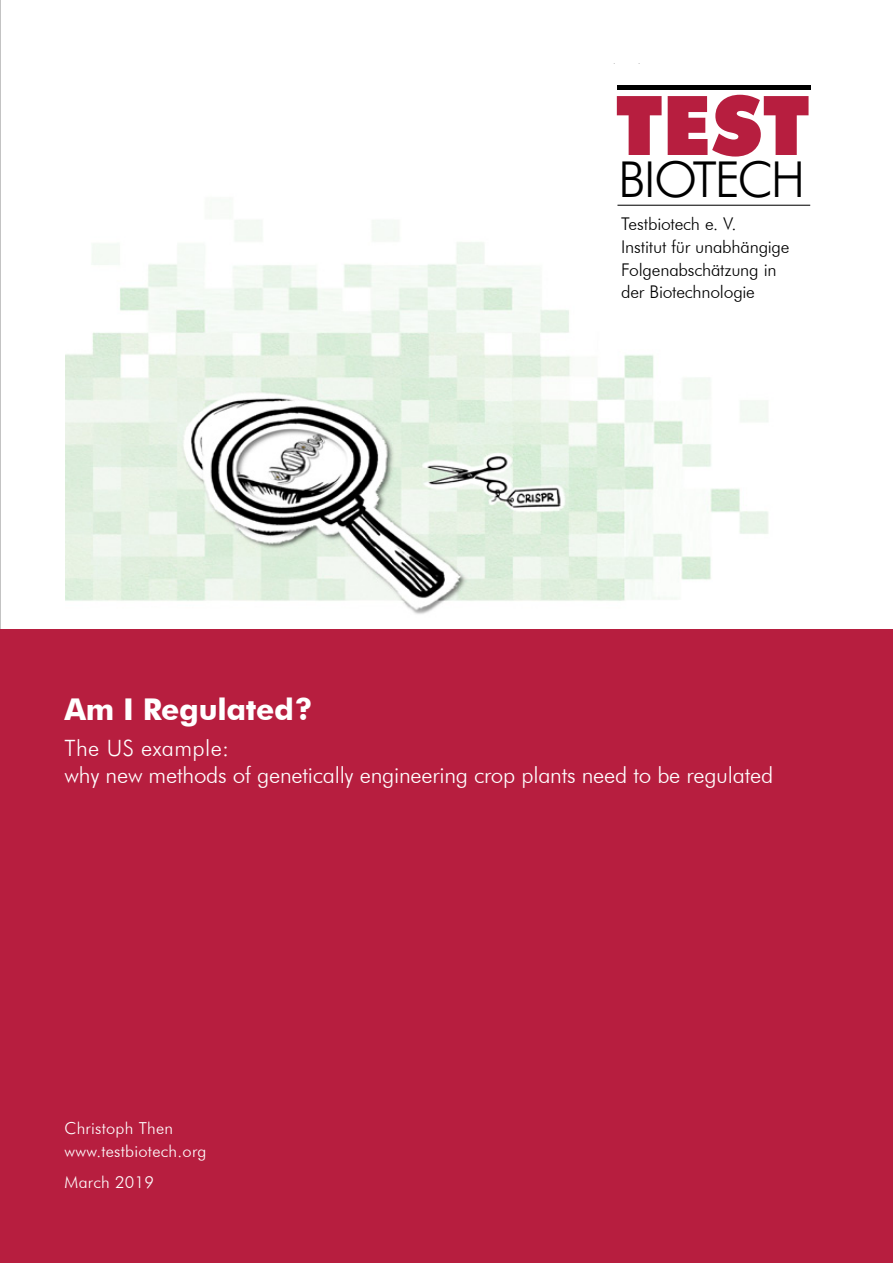
<style>
.page{position:relative;width:893px;height:1263px;background:#fff}
.page>*{position:absolute;margin:0;border:0;box-sizing:border-box;transform-origin:0 0}
.t1{font:900 82.35px "Futura BT";color:#b71e3f}
.t2{font:300 49.5px "Futura BT";letter-spacing:-.045em;color:#000}
.t3{font:700 30px "Futura BT";letter-spacing:-.01em;color:#fff}
.t4{font:300 22.5px/27px "Futura BT";letter-spacing:-.01em;color:#fff}
.t5{font:300 17.55px/22.6px "Futura BT";letter-spacing:-.01em;color:#000}
.t6{font:300 16.5px/22.5px "Futura BT";letter-spacing:.015em;color:#fff}
</style>
<div class="page">
<hr style="left:0;top:0;width:1px;height:1263px;background:#878787">
<img style="left:65px;top:220px;width:703px;height:394px">
<div style="left:581px;top:64px;width:280px;height:245px;background:#fff"></div>
<div style="left:617px;top:85px;width:193px;height:5px;background:#000"></div>
<hr style="left:617px;top:205px;width:193px;height:1px;background:#000">
<div style="left:0;top:629px;width:893px;height:634px;background:#b71e3f"></div>
<h1 class="t1" style="left:615px;top:76px;width:196px">TEST</h1>
<h2 class="t2" style="left:618px;top:149px;width:189px">BIOTECH</h2>
<p class="t5" style="left:621px;top:213px;width:170px">Testbiotech e. V.<br>Institut für unabhängige<br>Folgenabschätzung in der Biotechnologie</p>
<h3 class="t3" style="left:65px;top:691px;width:250px">Am I Regulated?</h3>
<p class="t4" style="left:65px;top:734px;width:710px">The US example:<br>why new methods of genetically engineering crop plants need to be regulated</p>
<p class="t6" style="left:65px;top:1117px;width:143px">Christoph Then www.testbiotech.org</p>
<p class="t6" style="left:65px;top:1170px;width:91px">March 2019</p>
</div>
